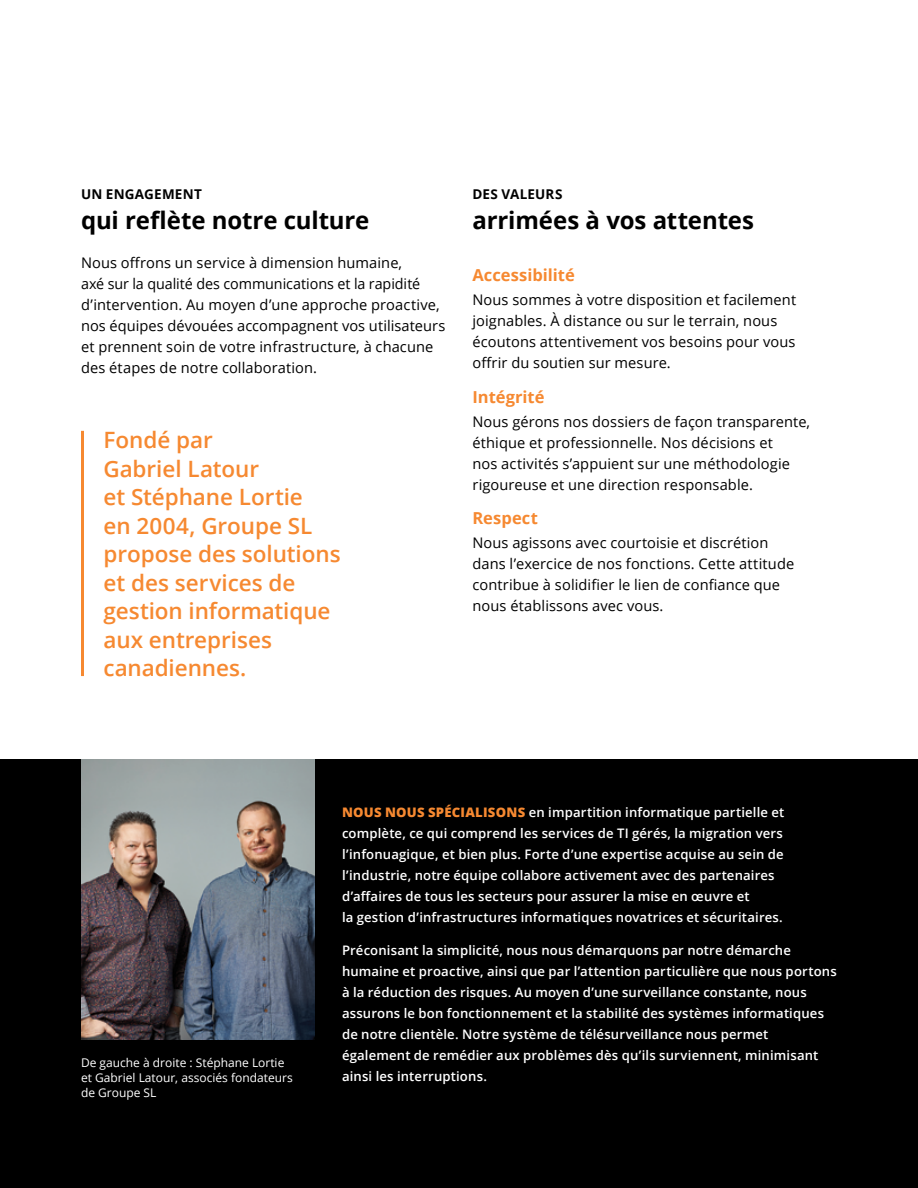
<style>
.page{position:relative;width:918px;height:1188px;background:#fff}
.page>*{position:absolute;margin:0;border:0;box-sizing:border-box;transform-origin:0 0}
.t1{font:700 24px "Open Sans";letter-spacing:-.005em;color:#000}
.t2{font:600 22.5px/28.5px "Open Sans";letter-spacing:-.005em;color:#f68931}
.t3{font:700 16.5px "Open Sans";color:#f68931}
.t4{font:14.7px/21px "Open Sans";letter-spacing:.005em;color:#000}
.t5{font:700 13.5px "Open Sans";letter-spacing:.015em;color:#000}
.t6{font:600 13.2px/21px "Open Sans";letter-spacing:.01em;color:#fff}
.t7{font:12px/15px "Open Sans";color:#fff}
.s1{font-weight:800;color:#f68931}
</style>
<div class="page">
<div style="left:0;top:759px;width:918px;height:429px;background:#000"></div>
<hr style="left:81px;top:431px;width:3px;height:245px;background:#f68931">
<img style="left:81px;top:759px;width:234px;height:281px">
<p class="t5" style="left:81px;top:184px;width:122px">UN ENGAGEMENT</p>
<h1 class="t1" style="left:81px;top:203px;width:290px">qui reflète notre culture</h1>
<p class="t4" style="left:81px;top:252px;width:366px">Nous offrons un service à dimension humaine,<br>axé sur la qualité des communications et la rapidité d’intervention. Au moyen d’une approche proactive, nos équipes dévouées accompagnent vos utilisateurs et prennent soin de votre infrastructure, à chacune des étapes de notre collaboration.</p>
<h2 class="t2" style="left:104px;top:425px;width:239px">Fondé par<br>Gabriel Latour<br>et Stéphane Lortie<br>en 2004, Groupe SL propose des solutions et des services de gestion informatique aux entreprises canadiennes.</h2>
<p class="t5" style="left:472px;top:184px;width:91px">DES VALEURS</p>
<h1 class="t1" style="left:472px;top:203px;width:283px">arrimées à vos attentes</h1>
<p class="t3" style="left:472px;top:264px;width:104px">Accessibilité</p>
<p class="t4" style="left:472px;top:289px;width:325px">Nous sommes à votre disposition et facilement joignables. À distance ou sur le terrain, nous écoutons attentivement vos besoins pour vous offrir du soutien sur mesure.</p>
<p class="t3" style="left:472px;top:385px;width:74px">Intégrité</p>
<p class="t4" style="left:472px;top:411px;width:339px">Nous gérons nos dossiers de façon transparente, éthique et professionnelle. Nos décisions et<br>nos activités s’appuient sur une méthodologie rigoureuse et une direction responsable.</p>
<p class="t3" style="left:472px;top:507px;width:67px">Respect</p>
<p class="t4" style="left:472px;top:532px;width:323px">Nous agissons avec courtoisie et discrétion dans l’exercice de nos fonctions. Cette attitude contribue à solidifier le lien de confiance que nous établissons avec vous.</p>
<p class="t7" style="left:81px;top:1055px;width:213px">De gauche à droite : Stéphane Lortie et Gabriel Latour, associés fondateurs de Groupe SL</p>
<p class="t6" style="left:342px;top:801px;width:444px"><span class="s1">NOUS NOUS SPÉCIALISONS</span> en impartition informatique partielle et complète, ce qui comprend les services de TI gérés, la migration vers l’infonuagique, et bien plus. Forte d’une expertise acquise au sein de l’industrie, notre équipe collabore activement avec des partenaires d’affaires de tous les secteurs pour assurer la mise en œuvre et<br>la gestion d’infrastructures informatiques novatrices et sécuritaires.</p>
<p class="t6" style="left:342px;top:939px;width:496px">Préconisant la simplicité, nous nous démarquons par notre démarche humaine et proactive, ainsi que par l’attention particulière que nous portons à la réduction des risques. Au moyen d’une surveillance constante, nous assurons le bon fonctionnement et la stabilité des systèmes informatiques de notre clientèle. Notre système de télésurveillance nous permet également de remédier aux problèmes dès qu’ils surviennent, minimisant ainsi les interruptions.</p>
</div>
